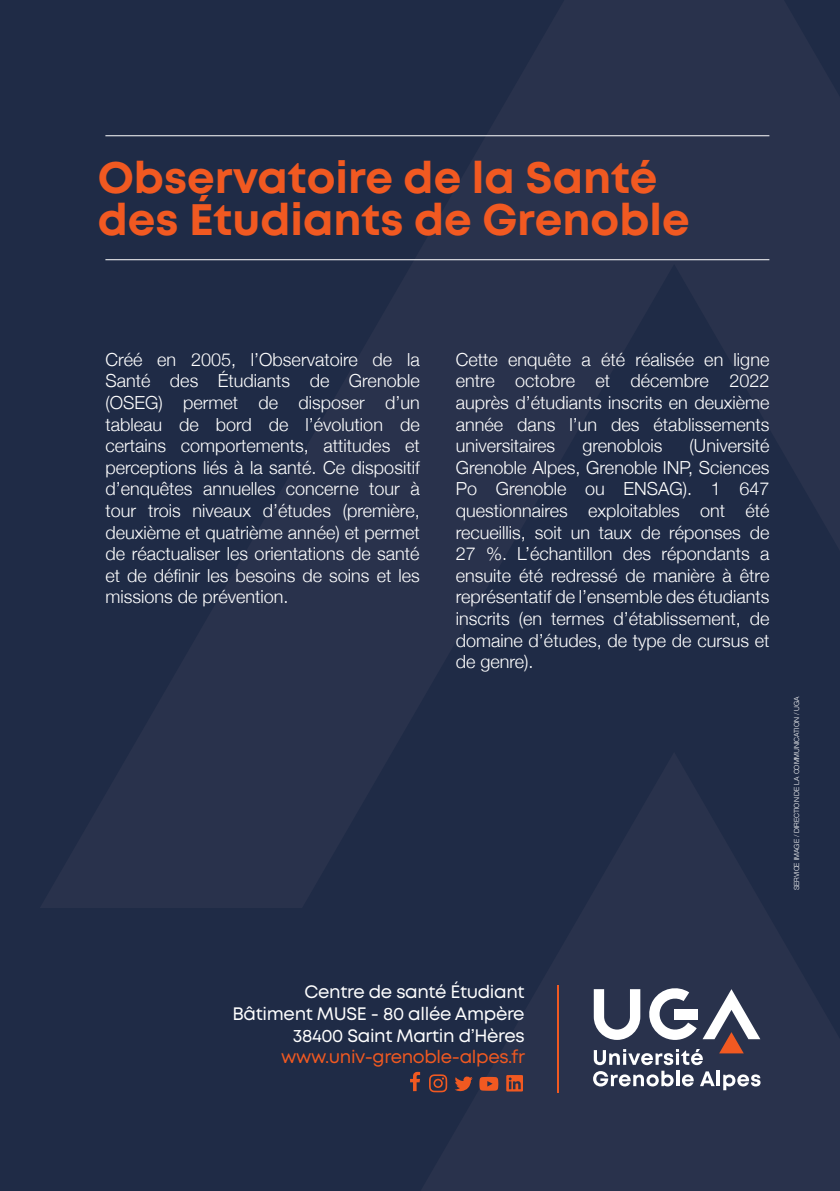
<style>
.page{position:relative;width:840px;height:1191px;background:#fff}
.page>*{position:absolute;margin:0;border:0;box-sizing:border-box;transform-origin:0 0}
.t1{font:700 44px/42px "Mont";color:#f15921}
.t2{font:300 18px/21.6px "Helvetica Neue";color:#fff;text-align:justify}
.t3{font:18px/21.6px "Mont";letter-spacing:-.02em;color:#f15921;text-align:right}
.t4{font:18px "Mont";letter-spacing:-.02em;color:#fff}
.t5{font:300 7px "Helvetica Neue";color:#fff}
.s1{color:#fff}
</style>
<div class="page">
<div style="left:0;top:0;width:839px;height:1191px;background:#1f2b46"></div>
<svg style="left:593px;top:988px;width:167px;height:102px"></svg>
<svg style="left:455px;top:1076px;width:17px;height:15px"></svg>
<svg style="left:479px;top:1076px;width:19px;height:14px"></svg>
<svg style="left:506px;top:1075px;width:16px;height:16px"></svg>
<svg style="left:410px;top:1071px;width:10px;height:20px"></svg>
<svg style="left:429px;top:1074px;width:18px;height:18px"></svg>
<hr style="left:557px;top:985px;width:2px;height:108px;background:#f15921">
<hr style="left:105px;top:259px;width:664px;height:1px;background:#fff">
<hr style="left:105px;top:135px;width:664px;height:1px;background:#fff">
<p class="t1" style="left:98px;top:156px;width:593px">Observatoire de la Santé des Étudiants de Grenoble</p>
<p class="t2" style="left:105px;top:347px;width:315px">Créé en 2005, l’Observatoire de la Santé des Étudiants de Grenoble (OSEG) permet de disposer d’un tableau de bord de l’évolution de certains comportements, attitudes et perceptions liés à la santé. Ce dispositif d’enquêtes annuelles concerne tour à tour trois niveaux d’études (première, deuxième et quatrième année) et permet de réactualiser les orientations de santé et de définir les besoins de soins et les missions de prévention.</p>
<p class="t2" style="left:455px;top:347px;width:315px">Cette enquête a été réalisée en ligne entre octobre et décembre 2022 auprès d’étudiants inscrits en deuxième année dans l’un des établissements universitaires</p>
<p class="t2" style="left:455px;top:434px;width:315px;text-indent:234px">(Université Grenoble Alpes, Grenoble INP, Sciences Po Grenoble ou ENSAG). 1 647 questionnaires exploitables ont été recueillis, soit un taux de réponses de 27 %. L’échantillon des répondants a ensuite été redressé de manière à être représentatif de l’ensemble des étudiants inscrits (en termes d’établissement, de domaine d’études, de type de cursus et de genre).</p>
<p class="t2" style="left:582px;top:434px;width:82px">grenoblois</p>
<p class="t5" style="left:790px;top:890px;width:195px;rotate:-90deg">SERVICE IMAGE / DIRECTION DE LA COMMUNICATION / UGA</p>
<p class="t4" style="left:304px;top:980px;width:221px">Centre de santé Étudiant</p>
<p class="t4" style="left:232px;top:1002px;width:294px">Bâtiment MUSE - 80 allée Ampère</p>
<p class="t3" style="left:281px;top:1024px;width:245px"><span class="s1">38400 Saint Martin d’Hères </span>www.univ-grenoble-alpes.fr</p>
</div>
